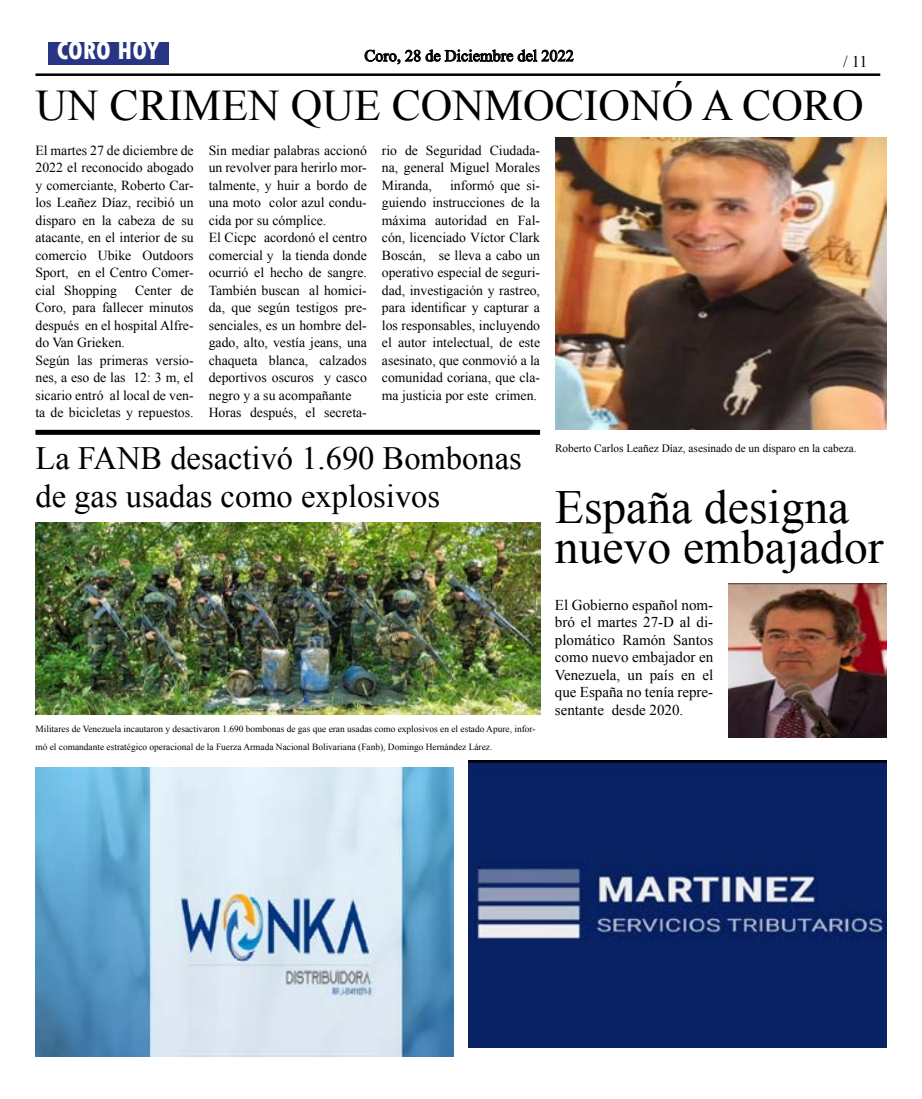
<style>
.page{position:relative;width:922px;height:1099px;background:#fff}
.page>*{position:absolute;margin:0;border:0;box-sizing:border-box;transform-origin:0 0}
.t1{font:47.5px "Times New Roman";color:#000}
.t2{font:43.75px "Times New Roman";color:#000}
.t3{font:32.5px "Times New Roman";color:#000}
.t4{font:800 condensed 26.25px "Tw Cen";color:#fff}
.t5{font:16.25px "Times New Roman";color:#000}
.t6{font:15px/17.5px "Times New Roman";color:#000;text-align:justify}
.t7{font:13.75px/17.5px "Times New Roman";color:#000;text-align:justify}
.t8{font:11.25px "Times New Roman";color:#000}
.t9{font:9.38px/17.5px "Times New Roman";color:#000}
</style>
<div class="page">
<div style="left:48px;top:42px;width:120px;height:23px;background:#283583"></div>
<svg style="left:364px;top:50px;width:209px;height:14px"></svg>
<hr style="left:35px;top:73px;width:845px;height:3px;background:#000">
<img style="left:468px;top:760px;width:418px;height:287px">
<img style="left:35px;top:767px;width:418px;height:289px">
<img style="left:555px;top:137px;width:331px;height:293px">
<div style="left:35px;top:430px;width:505px;height:5px;background:#000"></div>
<img style="left:35px;top:522px;width:505px;height:193px">
<img style="left:728px;top:583px;width:158px;height:154px">
<p class="t4" style="left:57px;top:35px;width:104px">CORO HOY</p>
<p class="t5" style="left:364px;top:45px;width:211px">Coro, 28 de Diciembre del 2022</p>
<p class="t5" style="left:843px;top:51px;width:26px">/ 11</p>
<p class="t2" style="left:35px;top:76px;width:829px">UN CRIMEN QUE CONMOCIONÓ A CORO</p>
<p class="t7" style="left:35px;top:141px;width:160px">El martes 27 de diciembre de 2022 el reconocido abogado y comerciante, Roberto Car&shy;los Leañez Díaz, recibió un disparo en la cabeza de su atacante, en el interior de su comercio Ubike Outdoors Sport, en el Centro Comer&shy;cial Shopping</p>
<p class="t7" style="left:209px;top:141px;width:160px">Sin mediar palabras accionó un revolver para herirlo mor&shy;talmente, y huir a bordo de una moto color azul condu&shy;cida por su cómplice.</p>
<p class="t7" style="left:209px;top:229px;width:160px">El Cicpc acordonó el centro comercial y la tienda donde ocurrió el hecho de sangre.<br>También buscan al homici&shy;da, que según testigos pre&shy;senciales, es un hombre del&shy;gado, alto, vestía jeans, una chaqueta blanca, calzados deportivos oscuros y casco negro y a su acompañante</p>
<p class="t7" style="left:209px;top:404px;width:160px">Horas después, el secreta-</p>
<p class="t7" style="left:382px;top:141px;width:160px">rio de Seguridad Ciudada&shy;na, general Miguel Morales Miranda,</p>
<p class="t7" style="left:382px;top:176px;width:160px;text-indent:68px">informó que si&shy;guiendo instrucciones de la máxima autoridad en Fal&shy;cón, licenciado Víctor Clark Boscán, se lleva a cabo un operativo especial de seguri&shy;dad, investigación y rastreo, para identificar y capturar a los responsables, incluyendo el autor intelectual, de este asesinato, que conmovió a la comunidad coriana, que cla&shy;ma justicia por este crimen.</p>
<p class="t7" style="left:35px;top:281px;width:160px;text-indent:99px">Center de Coro, para fallecer minutos después en el hospital Alfre&shy;do Van Grieken.</p>
<p class="t7" style="left:35px;top:351px;width:160px">Según las primeras versio&shy;nes, a eso de las 12: 3 m, el sicario entró al local de ven&shy;ta de bicicletas y repuestos.</p>
<p class="t3" style="left:35px;top:436px;width:487px">La FANB desactivó 1.690 Bombonas</p>
<p class="t3" style="left:35px;top:474px;width:406px">de gas usadas como explosivos</p>
<p class="t9" style="left:35px;top:720px;width:501px">Militares de Venezuela incautaron y desactivaron 1.690 bombonas de gas que eran usadas como explosivos en el estado Apure, infor&shy;mó el comandante estratégico operacional de la Fuerza Armada Nacional Bolivariana (Fanb), Domingo Hernández Lárez.</p>
<p class="t8" style="left:555px;top:441px;width:303px">Roberto Carlos Leañez Díaz, asesinado de un disparo en la cabeza.</p>
<p class="t1" style="left:555px;top:475px;width:296px">España designa</p>
<p class="t1" style="left:555px;top:515px;width:330px">nuevo embajador</p>
<p class="t6" style="left:555px;top:596px;width:160px">El Gobierno español nom&shy;bró el martes 27-D al di&shy;plomático Ramón Santos como nuevo embajador en Venezuela, un país en el que España no tenía repre&shy;sentante desde 2020.</p>
</div>
